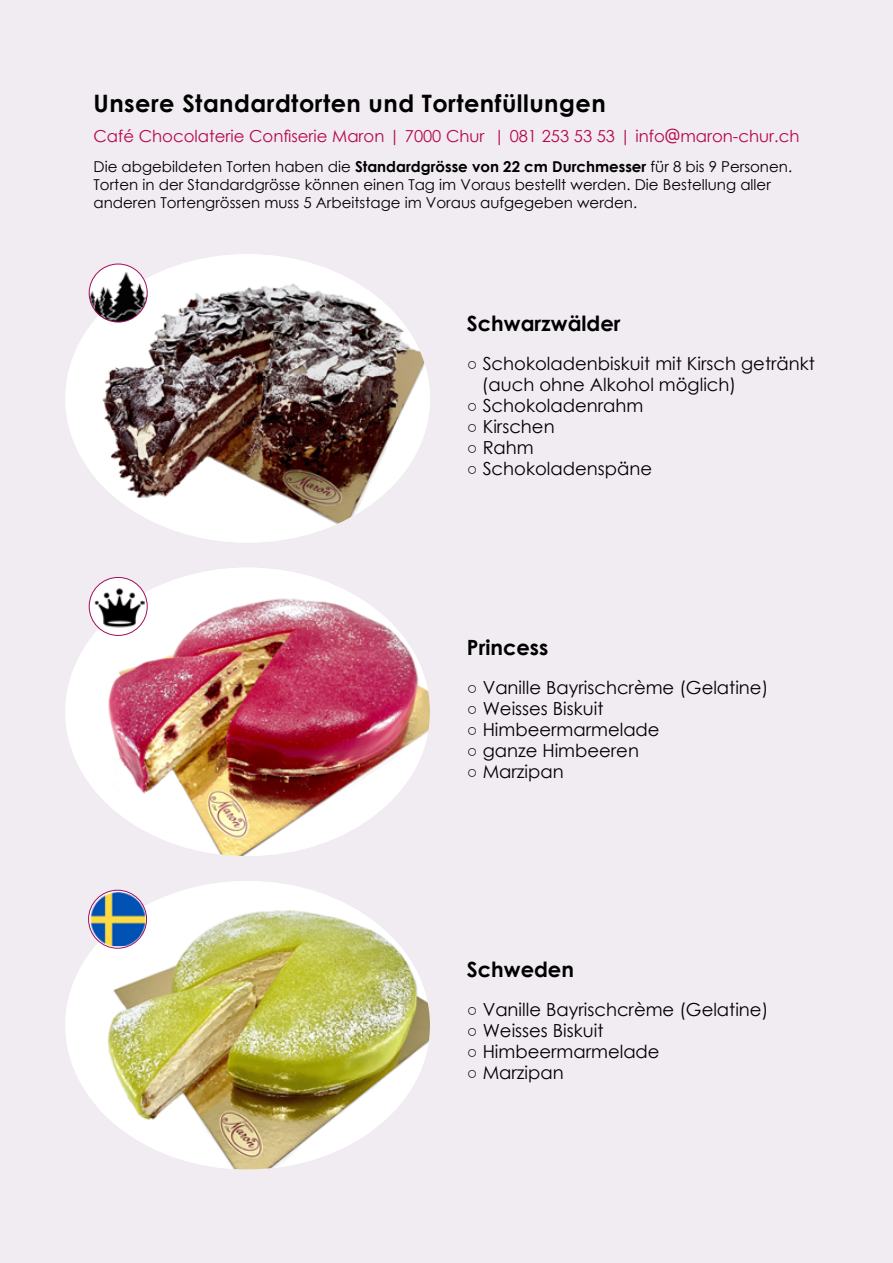
<style>
.page{position:relative;width:893px;height:1263px;background:#f1ebf2}
.page>*{position:absolute;margin:0;border:0;box-sizing:border-box;transform-origin:0 0}
.t1{font:700 24px "Century Gothic";letter-spacing:.02em;color:#000}
.t2{font:700 21px "Century Gothic";color:#000}
.t3{font:18px "Century Gothic";color:#000}
.t4{font:16.5px "Century Gothic";color:#b6064d}
.t5{font:15px/18px "Century Gothic";color:#000}
.s1{font-family:"Inter"}
.s2{font-weight:700}
</style>
<div class="page">
<div style="left:65px;top:254px;width:365px;height:289px;background:#fff;border-radius:50%"></div>
<img style="left:94px;top:254px;width:336px;height:289px">
<img style="left:89px;top:264px;width:58px;height:58px;border-radius:29px">
<div style="left:89px;top:264px;width:58px;height:58px;border:1px solid #a30d5d;border-radius:50%"></div>
<div style="left:65px;top:568px;width:365px;height:288px;background:#fff;border-radius:50%"></div>
<img style="left:94px;top:568px;width:336px;height:288px">
<svg style="left:89px;top:577px;width:58px;height:58px"></svg>
<img style="left:93px;top:584px;width:52px;height:47px">
<div style="left:89px;top:577px;width:58px;height:59px;border:1px solid #a30d5d;border-radius:50%"></div>
<div style="left:65px;top:881px;width:365px;height:288px;background:#fff;border-radius:50%"></div>
<img style="left:98px;top:881px;width:332px;height:288px">
<img style="left:89px;top:892px;width:58px;height:54px">
<div style="left:88px;top:890px;width:59px;height:58px;border:1px solid #a30d5d;border-radius:50%"></div>
<p class="t1" style="left:94px;top:85px;width:514px">Unsere Standardtorten und Tortenfüllungen</p>
<p class="t4" style="left:94px;top:124px;width:707px">Café Chocolaterie Confiserie Maron | 7000 Chur | 081 253 53 53 | info<span class="s1">@</span>maron-chur.ch</p>
<p class="t5" style="left:94px;top:157px;width:700px">Die abgebildeten Torten haben die <span class="s2">Standardgrösse von 22 cm Durchmesser</span> für 8 bis 9 Personen.<br>Torten in der Standardgrösse können einen Tag im Voraus bestellt werden. Die Bestellung aller anderen Tortengrössen muss 5 Arbeitstage im Voraus aufgegeben werden.</p>
<p class="t2" style="left:467px;top:308px;width:155px">Schwarzwälder</p>
<p class="t3" style="left:467px;top:351px;width:349px">○ Schokoladenbiskuit mit Kirsch getränkt</p>
<p class="t3" style="left:482px;top:372px;width:256px">(auch ohne Alkohol möglich)</p>
<p class="t3" style="left:467px;top:393px;width:178px">○ Schokoladenrahm</p>
<p class="t3" style="left:467px;top:414px;width:89px">○ Kirschen</p>
<p class="t3" style="left:467px;top:435px;width:68px">○ Rahm</p>
<p class="t3" style="left:467px;top:456px;width:187px">○ Schokoladenspäne</p>
<p class="t2" style="left:467px;top:632px;width:83px">Princess</p>
<p class="t3" style="left:467px;top:675px;width:303px">○ Vanille Bayrischcrème (Gelatine)</p>
<p class="t3" style="left:467px;top:696px;width:138px">○ Weisses Biskuit</p>
<p class="t3" style="left:467px;top:717px;width:194px">○ Himbeermarmelade</p>
<p class="t3" style="left:467px;top:738px;width:174px">○ ganze Himbeeren</p>
<p class="t3" style="left:467px;top:759px;width:98px">○ Marzipan</p>
<p class="t2" style="left:467px;top:953px;width:109px">Schweden</p>
<p class="t3" style="left:467px;top:996px;width:303px">○ Vanille Bayrischcrème (Gelatine)</p>
<p class="t3" style="left:467px;top:1017px;width:138px">○ Weisses Biskuit</p>
<p class="t3" style="left:467px;top:1038px;width:194px">○ Himbeermarmelade</p>
<p class="t3" style="left:467px;top:1059px;width:98px">○ Marzipan</p>
</div>
